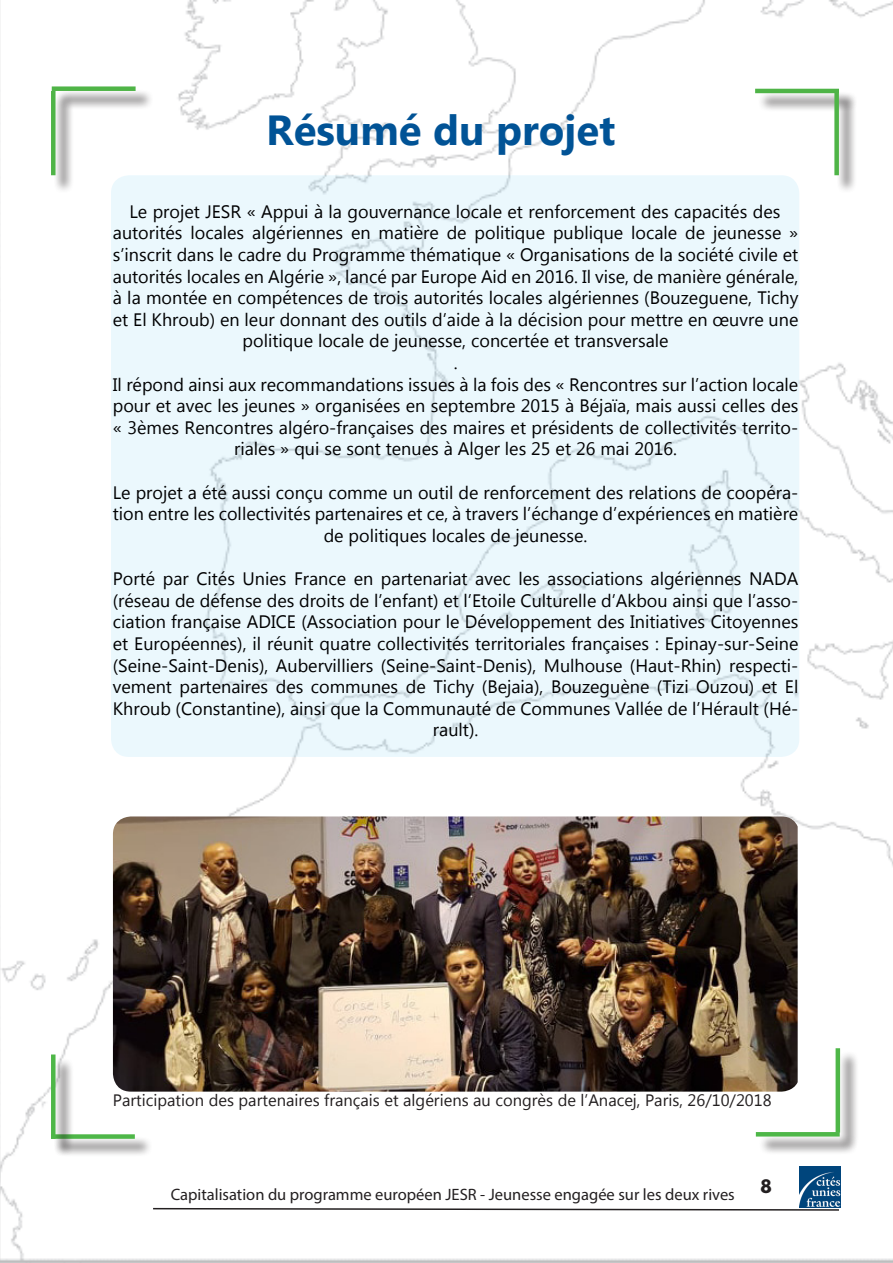
<style>
.page{position:relative;width:893px;height:1263px;background:#fff}
.page>*{position:absolute;margin:0;border:0;box-sizing:border-box;transform-origin:0 0}
.Résumé_du_projet{font:700 42px "Microsoft New Tai Lue";color:#015396}
.t1{font:18px/21.6px "Microsoft New Tai Lue";color:#000001;text-align:center}
.t2{font:16.5px "Microsoft New Tai Lue";color:#231f20}
.t3{font:16.5px "Myriad Pro";color:#231f20}
.t4{font:700 16.5px "League Spartan";color:#231f20}
</style>
<div class="page">
<img style="left:0;top:0;width:893px;height:1263px">
<svg style="left:152px;top:1207px;width:688px;height:4px"></svg>
<img style="left:799px;top:1166px;width:42px;height:42px">
<div style="left:111px;top:175px;width:688px;height:582px;background:#ebf8fd;border-radius:18px"></div>
<div style="left:55px;top:89px;width:99px;height:21px;background:#231f20;opacity:.75"></div>
<div style="left:52px;top:86px;width:84px;height:5px;background:#4fb447"></div>
<div style="left:53px;top:94px;width:21px;height:100px;background:#231f20;opacity:.75"></div>
<div style="left:51px;top:91px;width:5px;height:84px;background:#4fb447"></div>
<div style="left:758px;top:91px;width:99px;height:21px;background:#231f20;opacity:.75"></div>
<hr style="left:755px;top:89px;width:84px;height:4px;background:#4fb447">
<div style="left:837px;top:94px;width:21px;height:100px;background:#231f20;opacity:.75"></div>
<div style="left:834px;top:91px;width:5px;height:84px;background:#4fb447"></div>
<div style="left:54px;top:1136px;width:99px;height:21px;background:#231f20;opacity:.75"></div>
<div style="left:51px;top:1134px;width:84px;height:5px;background:#4eb748"></div>
<div style="left:53px;top:1057px;width:21px;height:100px;background:#231f20;opacity:.75"></div>
<div style="left:51px;top:1054px;width:5px;height:85px;background:#4eb748"></div>
<div style="left:838px;top:1051px;width:21px;height:100px;background:#231f20;opacity:.75"></div>
<hr style="left:836px;top:1048px;width:4px;height:84px;background:#4eb748">
<div style="left:759px;top:1134px;width:99px;height:21px;background:#231f20;opacity:.75"></div>
<hr style="left:756px;top:1132px;width:84px;height:4px;background:#4eb748">
<img style="left:113px;top:816px;width:685px;height:275px">
<p class="Résumé_du_projet" style="left:266px;top:107px;width:351px">Résumé du projet</p>
<p class="t1" style="left:113px;top:202px;width:687px">Le projet JESR « Appui à la gouvernance locale et renforcement des capacités des autorités locales algériennes en matière de politique publique locale de jeunesse » s’inscrit dans le cadre du Programme thématique « Organisations de la société civile et autorités locales en Algérie », lancé par Europe Aid en 2016. Il vise, de manière générale, à la montée en compétences de trois autorités locales algériennes (Bouzeguene, Tichy et El Khroub) en leur donnant des outils d’aide à la décision pour mettre en œuvre une politique locale de jeunesse, concertée et transversale</p>
<p class="t1" style="left:454px;top:353px;width:5px">.</p>
<p class="t1" style="left:113px;top:375px;width:687px">Il répond ainsi aux recommandations issues à la fois des « Rencontres sur l’action locale pour et avec les jeunes » organisées en septembre 2015 à Béjaïa, mais aussi celles des « 3èmes Rencontres algéro-françaises des maires et présidents de collectivités territo&shy;riales » qui se sont tenues à Alger les 25 et 26 mai 2016.</p>
<p class="t1" style="left:113px;top:483px;width:687px">Le projet a été aussi conçu comme un outil de renforcement des relations de coopéra&shy;tion entre les collectivités partenaires et ce, à travers l’échange d’expériences en matière de politiques locales de jeunesse.</p>
<p class="t1" style="left:113px;top:569px;width:687px">Porté par Cités Unies France en partenariat avec les associations algériennes NADA (réseau de défense des droits de l’enfant) et l’Etoile Culturelle d’Akbou ainsi que l’asso&shy;ciation française ADICE (Association pour le Développement des Initiatives Citoyennes et Européennes), il réunit quatre collectivités territoriales françaises : Epinay-sur-Seine (Seine-Saint-Denis), Aubervilliers (Seine-Saint-Denis), Mulhouse (Haut-Rhin) respecti&shy;vement partenaires des communes de Tichy (Bejaia), Bouzeguène (Tizi Ouzou) et El Khroub (Constantine), ainsi que la Communauté de Communes Vallée de l’Hérault (Hé&shy;rault).</p>
<p class="t2" style="left:113px;top:1090px;width:660px">Participation des partenaires français et algériens au congrès de l’Anacej, Paris, 26/10/2018</p>
<p class="t3" style="left:171px;top:1184px;width:566px">Capitalisation du programme européen JESR - Jeunesse engagée sur les deux rives</p>
<p class="t4" style="left:761px;top:1173px;width:13px">8</p>
</div>
